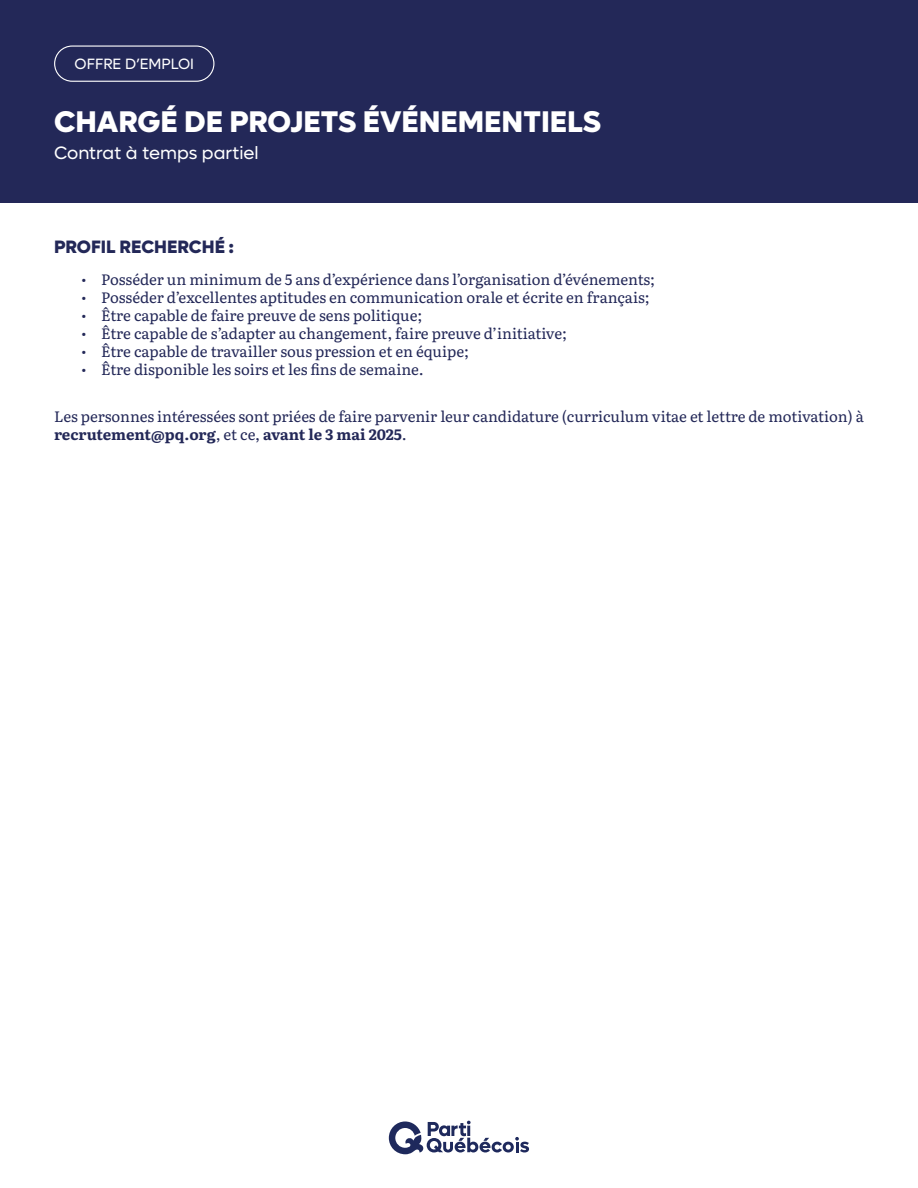
<style>
.page{position:relative;width:918px;height:1188px;background:#fff}
.page>*{position:absolute;margin:0;border:0;box-sizing:border-box;transform-origin:0 0}
.t1{font:800 30px "Lufga";color:#fff}
.t2{font:18px "Lufga";color:#fff}
.t3{font:800 18px "Lufga";color:#232858}
.t4{font:15px/18px "Literata";letter-spacing:-.01em;color:#232858}
.t5{font:15px "Lufga";color:#fff}
.s1{font-weight:700}
</style>
<div class="page">
<div style="left:0;top:0;width:918px;height:202px;background:#232858"></div>
<div style="left:54px;top:45px;width:160px;height:37px;border:1px solid #fff;border-radius:18px"></div>
<svg style="left:389px;top:1121px;width:140px;height:33px"></svg>
<p class="t5" style="left:75px;top:56px;width:121px">OFFRE D’EMPLOI</p>
<h1 class="t1" style="left:54px;top:104px;width:549px">CHARGÉ DE PROJETS ÉVÉNEMENTIELS</h1>
<p class="t2" style="left:54px;top:142px;width:206px">Contrat à temps partiel</p>
<p class="t3" style="left:54px;top:236px;width:181px">PROFIL RECHERCHÉ :</p>
<p class="t4" style="left:81px;top:269px;width:576px">• Posséder un minimum de 5 ans d’expérience dans l’organisation d’événements;</p>
<p class="t4" style="left:81px;top:287px;width:570px">• Posséder d’excellentes aptitudes en communication orale et écrite en français;</p>
<p class="t4" style="left:81px;top:305px;width:343px">• Être capable de faire preuve de sens politique;</p>
<p class="t4" style="left:81px;top:323px;width:488px">• Être capable de s’adapter au changement, faire preuve d’initiative;</p>
<p class="t4" style="left:81px;top:341px;width:390px">• Être capable de travailler sous pression et en équipe;</p>
<p class="t4" style="left:81px;top:359px;width:344px">• Être disponible les soirs et les fins de semaine.</p>
<p class="t4" style="left:54px;top:406px;width:811px">Les personnes intéressées sont priées de faire parvenir leur candidature (curriculum vitae et lettre de motivation) à <span class="s1">recrutement@pq.org</span>, et ce, <span class="s1">avant le 3 mai 2025</span>.</p>
</div>
